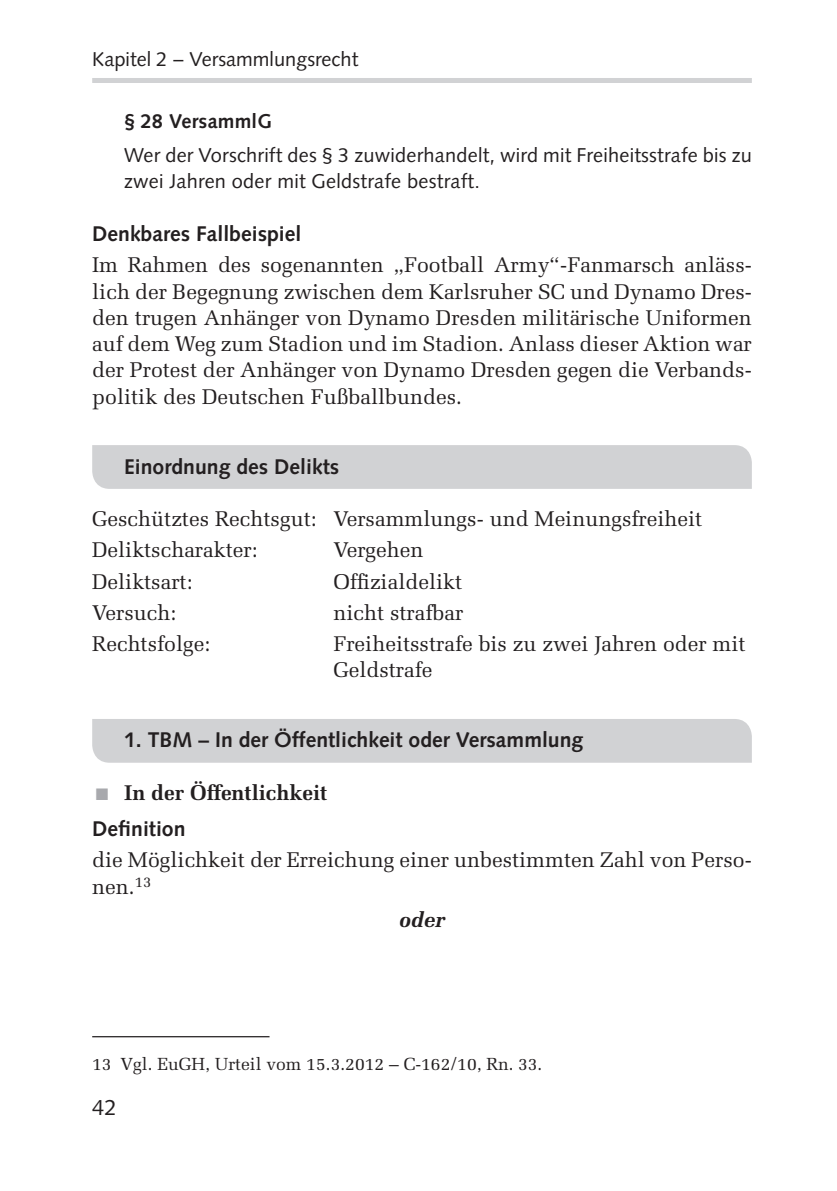
<style>
.page{position:relative;width:837px;height:1191px;background:#fff}
.page>*{position:absolute;margin:0;border:0;box-sizing:border-box;transform-origin:0 0}
.t1{font:22px "Syntax LT Pro";color:#231f20}
.t2{font:21.25px/26.2px "Melior LT Pro";color:#231f20}
.t3{font:700 21.25px "Syntax LT Pro";color:#231f20}
.t4{font:700 21.25px "Melior LT Pro";color:#231f20}
.t5{font:italic 700 21.25px "Melior LT Pro";color:#231f20}
.t6{font:20px/26.2px "Syntax LT Pro";letter-spacing:.01em;color:#231f20}
.t7{font:700 20px "Syntax LT Pro";letter-spacing:.01em;color:#231f20}
.t8{font:17.5px "Melior LT Pro";color:#231f20}
.s1{color:#a8a9ad}
</style>
<div class="page">
<div style="left:92px;top:78px;width:659px;height:5px;background:#d1d2d4"></div>
<div style="left:92px;top:445px;width:659px;height:44px;background:#d1d2d4"></div>
<div style="left:92px;top:719px;width:659px;height:43px;background:#d1d2d4"></div>
<hr style="left:92px;top:1036px;width:177px;height:1px;background:#231f20">
<p class="t6" style="left:92px;top:46px;width:267px">Kapitel 2 – Versammlungsrecht</p>
<p class="t7" style="left:124px;top:110px;width:149px">§ 28 VersammlG</p>
<p class="t6" style="left:124px;top:142px;width:629px">Wer der Vorschrift des § 3 zuwiderhandelt, wird mit Freiheitsstrafe bis zu zwei Jahren oder mit Geldstrafe bestraft.</p>
<p class="t3" style="left:92px;top:221px;width:210px">Denkbares Fallbeispiel</p>
<p class="t2" style="left:92px;top:252px;width:661px;text-align:justify">Im Rahmen des sogenannten „Football Army“-Fanmarsch anläss&shy;lich der Begegnung zwischen dem Karlsruher SC und Dynamo Dres&shy;den trugen Anhänger von Dynamo Dresden militärische Uniformen auf dem Weg zum Stadion und im Stadion. Anlass dieser Aktion war der Protest der Anhänger von Dynamo Dresden gegen die Verbands&shy;politik des Deutschen Fußballbundes.</p>
<p class="t3" style="left:124px;top:454px;width:216px">Einordnung des Delikts</p>
<p class="t2" style="left:92px;top:503px;width:611px;line-height:31.2px">Geschütztes Rechtsgut: Versammlungs- und Meinungsfreiheit<br>Deliktscharakter:</p>
<p class="t2" style="left:333px;top:537px;width:92px">Vergehen</p>
<p class="t2" style="left:92px;top:568px;width:102px">Deliktsart:</p>
<p class="t2" style="left:333px;top:568px;width:130px">Offizialdelikt</p>
<p class="t2" style="left:92px;top:599px;width:86px">Versuch:</p>
<p class="t2" style="left:333px;top:599px;width:131px">nicht strafbar</p>
<p class="t2" style="left:92px;top:630px;width:120px">Rechtsfolge:</p>
<p class="t2" style="left:333px;top:630px;width:413px">Freiheitsstrafe bis zu zwei Jahren oder mit<br>Geldstrafe</p>
<p class="t3" style="left:124px;top:727px;width:460px">1. TBM – In der Öffentlichkeit oder Versammlung</p>
<p class="t4" style="left:96px;top:779px;width:233px"><span class="s1">■</span> In der Öffentlichkeit</p>
<p class="t3" style="left:92px;top:816px;width:95px">Definition</p>
<p class="t2" style="left:92px;top:847px;width:661px">die Möglichkeit der Erreichung einer unbestimmten Zahl von Perso&shy;nen.<sup>13</sup></p>
<p class="t5" style="left:399px;top:907px;width:48px">oder</p>
<p class="t8" style="left:92px;top:1053px;width:451px">13 Vgl. EuGH, Urteil vom 15.3.2012 – C-162/10, Rn. 33.</p>
<p class="t1" style="left:92px;top:1094px;width:26px">42</p>
</div>
